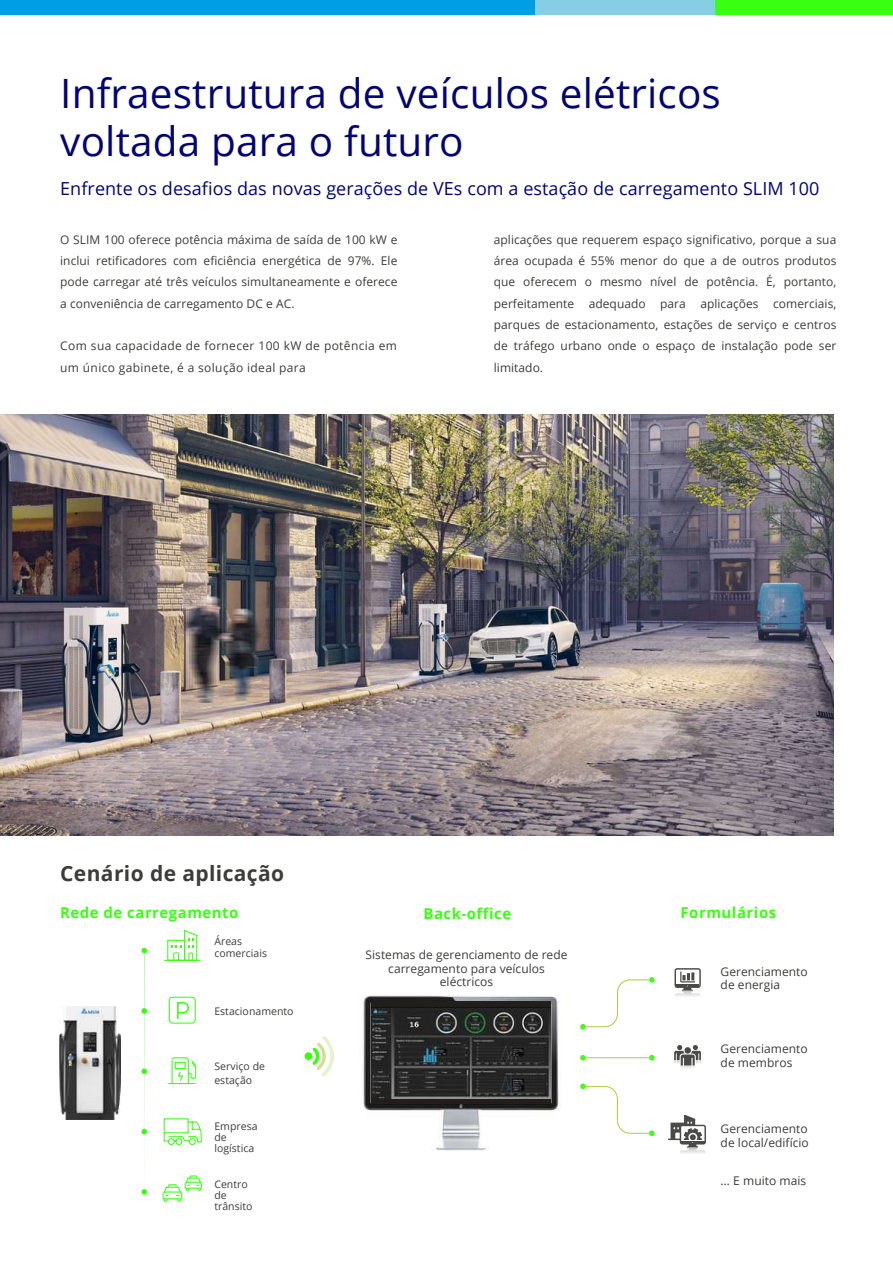
<style>
.page{position:relative;width:893px;height:1264px;background:#fff}
.page>*{position:absolute;margin:0;border:0;box-sizing:border-box;transform-origin:0 0}
.t1{font:40.5px/48.3px "Open Sans";letter-spacing:.005em;color:#020573}
.t2{font:700 21px "Open Sans";letter-spacing:.02em;color:#3c3c3b}
.t3{font:18px "Open Sans";letter-spacing:.005em;color:#020573}
.t4{font:700 15px "Open Sans";letter-spacing:.035em;color:#39ff12}
.t5{font:12px/21.3px "Open Sans";letter-spacing:.005em;color:#3c3c3b}
.t6{font:12px/21.3px "Open Sans";letter-spacing:.03em;color:#3c3c3b}
.t7{font:10.5px/11.2px "Open Sans";letter-spacing:.005em;color:#3c3c3b}
</style>
<div class="page">
<img style="left:60px;top:1006px;width:60px;height:113px">
<svg style="left:169px;top:996px;width:27px;height:27px"></svg>
<svg style="left:168px;top:1057px;width:28px;height:27px"></svg>
<svg style="left:164px;top:929px;width:36px;height:31px"></svg>
<svg style="left:162px;top:1175px;width:40px;height:26px"></svg>
<img style="left:363px;top:995px;width:196px;height:155px">
<div style="left:371px;top:1001px;width:179px;height:102px;background:#201f1c"></div>
<img style="left:371px;top:1007px;width:180px;height:91px">
<div style="left:304px;top:1052px;width:8px;height:8px;background:#39ff12;border-radius:50%"></div>
<svg style="left:312px;top:1036px;width:22px;height:40px"></svg>
<img style="left:0;top:414px;width:833px;height:421px">
<svg style="left:141px;top:947px;width:6px;height:6px"></svg>
<svg style="left:141px;top:1008px;width:6px;height:5px"></svg>
<svg style="left:141px;top:1068px;width:6px;height:6px"></svg>
<svg style="left:141px;top:1128px;width:6px;height:6px"></svg>
<svg style="left:141px;top:1189px;width:6px;height:5px"></svg>
<hr style="left:144px;top:950px;width:1px;height:242px;background:#39ff12">
<svg style="left:164px;top:1118px;width:38px;height:26px"></svg>
<svg style="left:580px;top:977px;width:74px;height:52px"></svg>
<svg style="left:580px;top:1083px;width:74px;height:53px"></svg>
<div style="left:670px;top:1122px;width:15px;height:17px;border:2px solid #4a4a49"></div>
<hr style="left:668px;top:1138px;width:29px;height:2px;background:#4a4a49">
<svg style="left:674px;top:1045px;width:27px;height:23px"></svg>
<svg style="left:580px;top:1055px;width:5px;height:5px"></svg>
<svg style="left:649px;top:1055px;width:5px;height:5px"></svg>
<hr style="left:583px;top:1057px;width:68px;height:1px;background:#afcb37">
<svg style="left:674px;top:968px;width:26px;height:28px"></svg>
<div style="left:652px;top:1065px;width:7px;height:10px;border:1px solid #fff;border-radius:4px"></div>
<svg style="left:653px;top:1066px;width:5px;height:5px"></svg>
<svg style="left:673px;top:1115px;width:33px;height:38px"></svg>
<div style="left:688px;top:1132px;width:9px;height:9px;border:2px solid #f6f6f6;border-radius:50%"></div>
<div style="left:0;top:0;width:535px;height:14px;background:#009fe3"></div>
<div style="left:714px;top:0;width:178px;height:14px;background:#39ff12"></div>
<div style="left:535px;top:0;width:179px;height:14px;background:#85cee4"></div>
<h1 class="t1" style="left:60px;top:68px;width:662px">Infraestrutura de veículos elétricos voltada para o futuro</h1>
<h3 class="t3" style="left:60px;top:175px;width:760px">Enfrente os desafios das novas gerações de VEs com a estação de carregamento SLIM 100</h3>
<p class="t5" style="left:60px;top:228px;width:338px;text-align:justify">O SLIM 100 oferece potência máxima de saída de 100 kW e inclui retificadores com eficiência energética de 97%. Ele pode carregar até três veículos simultaneamente e oferece a conveniência de carregamento DC e AC.</p>
<p class="t6" style="left:60px;top:335px;width:338px">Com sua capacidade de fornecer 100 kW de potência em um único gabinete, é a solução ideal para</p>
<p class="t5" style="left:494px;top:228px;width:344px;text-align:justify">aplicações que requerem espaço significativo, porque a sua área ocupada é 55% menor do que a de outros produtos que oferecem o mesmo nível de potência. É, portanto, perfeitamente adequado para aplicações comerciais, parques de estacionamento, estações de serviço e centros de tráfego urbano onde o espaço de instalação pode ser limitado.</p>
<h2 class="t2" style="left:60px;top:858px;width:225px">Cenário de aplicação</h2>
<p class="t4" style="left:60px;top:902px;width:180px">Rede de carregamento</p>
<p class="t4" style="left:423px;top:903px;width:89px">Back-office</p>
<p class="t4" style="left:680px;top:902px;width:97px">Formulários</p>
<p class="t7" style="left:214px;top:935px;width:54px">Áreas comerciais</p>
<p class="t7" style="left:214px;top:1004px;width:81px">Estacionamento</p>
<p class="t7" style="left:214px;top:1058px;width:52px;line-height:14.5px">Serviço de estação</p>
<p class="t7" style="left:214px;top:1120px;width:45px">Empresa de logística</p>
<p class="t7" style="left:214px;top:1178px;width:40px">Centro de trânsito</p>
<p class="t5" style="left:365px;top:947px;width:203px;line-height:13.5px;text-align:center">Sistemas de gerenciamento de rede carregamento para veículos eléctricos</p>
<p class="t5" style="left:720px;top:964px;width:89px;line-height:13.5px">Gerenciamento de energia</p>
<p class="t5" style="left:720px;top:1041px;width:89px;line-height:13.5px">Gerenciamento de membros</p>
<p class="t5" style="left:720px;top:1121px;width:90px;line-height:13.5px">Gerenciamento de local/edifício</p>
<p class="t5" style="left:720px;top:1169px;width:87px">… E muito mais</p>
</div>
